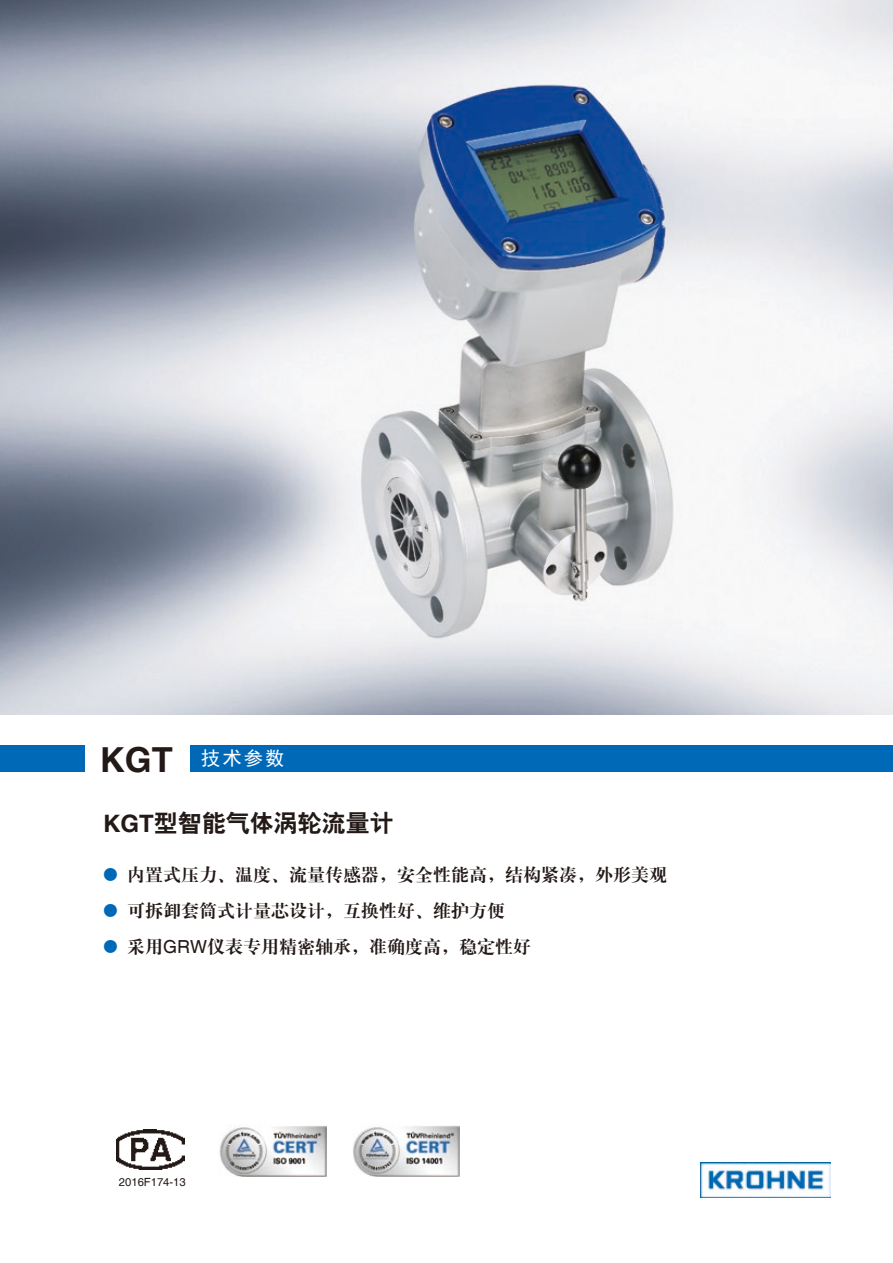
<style>
.page{position:relative;width:893px;height:1263px;background:#fff}
.page>*{position:absolute;margin:0;border:0;box-sizing:border-box;transform-origin:0 0}
.t1{font:700 34.5px "Helvetica";color:#231916}
.t2{font:24px "H Yb 2 gj";color:#231916}
.t3{font:19.5px "Sim Hei";color:#fff}
.t4{font:18px "H Ya 4 gj";color:#231916}
.t5{font:11.25px "Helvetica";color:#231916}
.s1{font-family:"Helvetica";font-weight:700}
.s2{font-size:15px;color:#0069b7}
.s3{font-family:"Helvetica"}
</style>
<div class="page">
<img style="left:0;top:0;width:893px;height:714px">
<div style="left:190px;top:745px;width:703px;height:27px;background:#0069b7"></div>
<div style="left:0;top:745px;width:85px;height:27px;background:#0069b7"></div>
<img style="left:701px;top:1162px;width:129px;height:35px">
<img style="left:219px;top:1126px;width:107px;height:50px">
<img style="left:353px;top:1125px;width:106px;height:51px">
<img style="left:117px;top:1129px;width:68px;height:40px">
<h1 class="t1" style="left:100px;top:738px;width:74px">KGT</h1>
<p class="t3" style="left:201px;top:748px;width:85px">技术参数</p>
<h2 class="t2" style="left:103px;top:811px;width:292px"><span class="s1">KGT</span>型智能气体涡轮流量计</h2>
<p class="t4" style="left:103px;top:866px;width:565px"><span class="s2">●</span> 内置式压力、温度、流量传感器，安全性能高，结构紧凑，外形美观</p>
<p class="t4" style="left:103px;top:902px;width:403px"><span class="s2">●</span> 可拆卸套筒式计量芯设计，互换性好、维护方便</p>
<p class="t4" style="left:103px;top:938px;width:429px"><span class="s2">●</span> 采用<span class="s3">GRW</span>仪表专用精密轴承，准确度高，稳定性好</p>
<p class="t5" style="left:119px;top:1176px;width:68px">2016F174-13</p>
</div>
